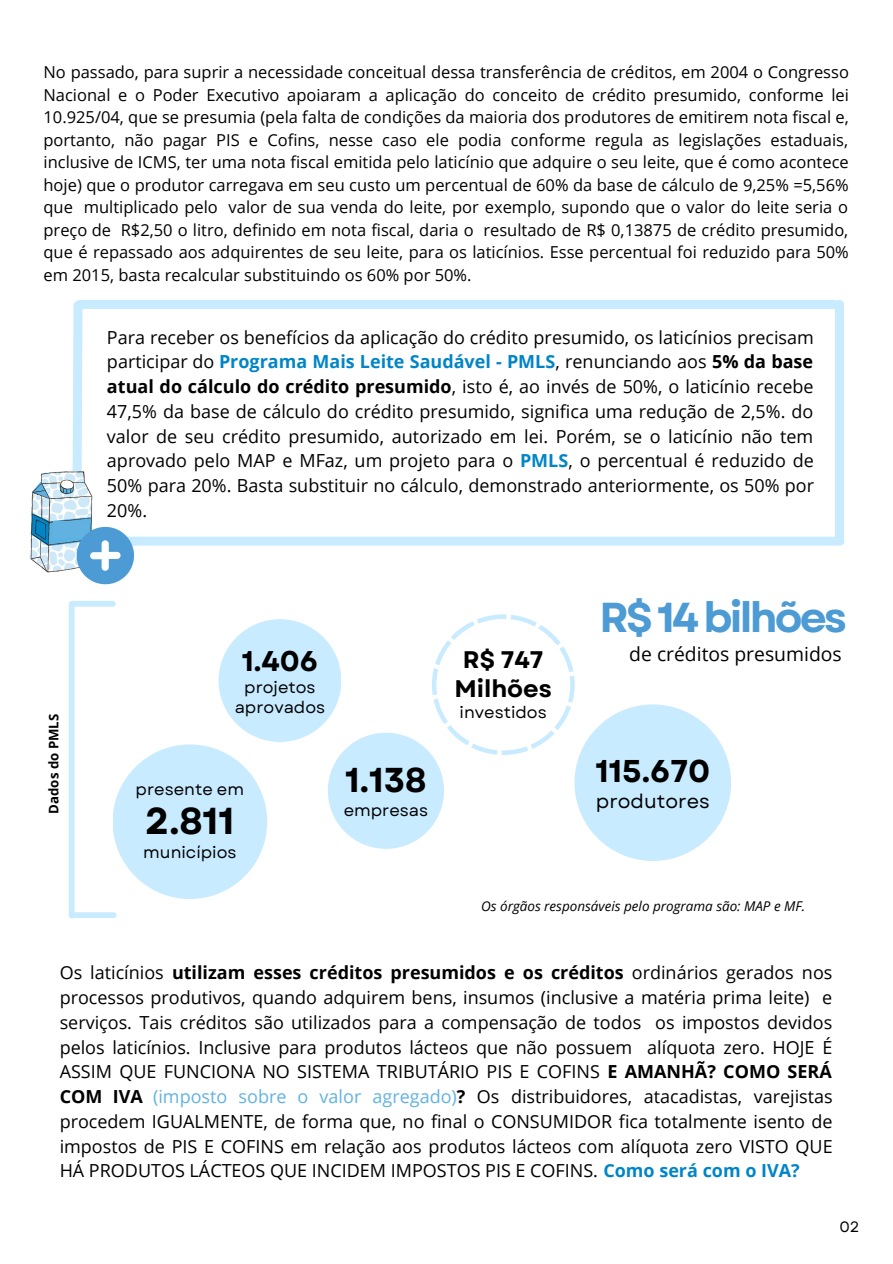
<style>
.page{position:relative;width:893px;height:1264px;background:#fff}
.page>*{position:absolute;margin:0;border:0;box-sizing:border-box;transform-origin:0 0}
.t1{font:700 41.7px "Garet";letter-spacing:-.065em;color:#4d9bd4}
.t2{font:700 37.5px "Garet";color:#000}
.t3{font:700 34.5px "Garet";color:#000}
.t4{font:700 31.5px "Garet";color:#000}
.t5{font:700 28.5px "Garet";color:#000}
.t6{font:700 24px/28px "Garet";color:#000;text-align:center}
.t7{font:19.5px "Garet";color:#000}
.t8{font:19.35px "Open Sans";color:#000}
.t9{font:18px/24.8px "Open Sans";color:#000;text-align:justify}
.t10{font:16.5px/22.5px "Open Sans";color:#000;text-align:justify}
.t11{font:16.5px/19px "Garet";color:#000;text-align:center}
.t12{font:15px "Garet";color:#000}
.t13{font:italic 13.5px "Open Sans";color:#000}
.t14{font:700 13.2px "Open Sans";color:#000}
.s1{font-weight:700;color:#0085c8}
.s2{font-weight:700}
.s3{color:#61b2e1}
</style>
<div class="page">
<div style="left:80px;top:300px;width:754px;height:9px;background:#c8ebff"></div>
<div style="left:834px;top:304px;width:9px;height:235px;background:#c8ebff"></div>
<div style="left:69px;top:536px;width:770px;height:9px;background:#c8ebff"></div>
<svg style="left:29px;top:300px;width:105px;height:284px"></svg>
<div style="left:218px;top:619px;width:123px;height:123px;background:#c8ebff;border-radius:50%"></div>
<div style="left:113px;top:744px;width:154px;height:155px;background:#c8ebff;border-radius:50%"></div>
<svg style="left:432px;top:614px;width:142px;height:141px"></svg>
<div style="left:328px;top:732px;width:116px;height:116px;background:#c8ebff;border-radius:50%"></div>
<div style="left:574px;top:704px;width:157px;height:157px;background:#c8ebff;border-radius:50%"></div>
<div style="left:72px;top:601px;width:41px;height:5px;background:#c8ebff"></div>
<div style="left:72px;top:912px;width:42px;height:6px;background:#c8ebff"></div>
<div style="left:69px;top:605px;width:6px;height:310px;background:#c8ebff"></div>
<p class="t10" style="left:44px;top:60px;width:806px">No passado, para suprir a necessidade conceitual dessa transferência de créditos, em 2004 o Congresso Nacional e o Poder Executivo apoiaram a aplicação do conceito de crédito presumido, conforme lei 10.925/04, que se presumia (pela falta de condições da maioria dos produtores de emitirem nota fiscal e, portanto, não pagar PIS e Cofins, nesse caso ele podia conforme regula as legislações estaduais, inclusive de ICMS, ter uma nota fiscal emitida pelo laticínio que adquire o seu leite, que é como acontece hoje) que o produtor carregava em seu custo um percentual de 60% da base de cálculo de 9,25% =5,56% que multiplicado pelo valor de sua venda do leite, por exemplo, supondo que o valor do leite seria o preço de R$2,50 o litro, definido em nota fiscal, daria o resultado de R$ 0,13875 de crédito presumido, que é repassado aos adquirentes de seu leite, para os laticínios. Esse percentual foi reduzido para 50% em 2015, basta recalcular substituindo os 60% por 50%.</p>
<p class="t14" style="left:44px;top:813px;width:101px;rotate:-90deg">Dados do PMLS</p>
<p class="t9" style="left:107px;top:324px;width:708px">Para receber os benefícios da aplicação do crédito presumido, os laticínios precisam participar do <span class="s1">Programa Mais Leite Saudável - PMLS</span>, renunciando aos <span class="s2">5% da base atual do cálculo do crédito presumido</span>, isto é, ao invés de 50%, o laticínio recebe 47,5% da base de cálculo do crédito presumido, significa uma redução de 2,5%. do valor de seu crédito presumido, autorizado em lei. Porém, se o laticínio não tem aprovado pelo MAP e MFaz, um projeto para o <span class="s1">PMLS</span>, o percentual é reduzido de 50% para 20%. Basta substituir no cálculo, demonstrado anteriormente, os 50% por 20%.</p>
<p class="t5" style="left:242px;top:640px;width:78px">1.406</p>
<p class="t11" style="left:235px;top:678px;width:92px">projetos aprovados</p>
<p class="t11" style="left:136px;top:779px;width:110px">presente em</p>
<p class="t2" style="left:145px;top:794px;width:91px">2.811</p>
<p class="t11" style="left:143px;top:842px;width:95px">municípios</p>
<p class="t3" style="left:345px;top:755px;width:83px">1.138</p>
<p class="t11" style="left:343px;top:800px;width:86px">empresas</p>
<p class="t6" style="left:454px;top:646px;width:99px">R$ 747<br>Milhões</p>
<p class="t11" style="left:459px;top:702px;width:89px">investidos</p>
<p class="t1" style="left:599px;top:587px;width:249px">R$ 14 bilhões</p>
<p class="t8" style="left:629px;top:640px;width:214px">de créditos presumidos</p>
<p class="t4" style="left:595px;top:748px;width:116px">115.670</p>
<p class="t7" style="left:596px;top:787px;width:115px">produtores</p>
<p class="t13" style="left:481px;top:897px;width:325px">Os órgãos responsáveis pelo programa são: MAP e MF.</p>
<p class="t9" style="left:60px;top:960px;width:774px">Os laticínios <span class="s2">utilizam esses créditos presumidos e os créditos</span> ordinários gerados nos processos produtivos, quando adquirem bens, insumos (inclusive a matéria prima leite) e serviços. Tais créditos são utilizados para a compensação de todos os impostos devidos pelos laticínios. Inclusive para produtos lácteos que não possuem alíquota zero. HOJE É ASSIM QUE FUNCIONA NO SISTEMA TRIBUTÁRIO PIS E COFINS <span class="s2">E AMANHÃ? COMO SERÁ COM IVA</span> <span class="s3">(imposto sobre o valor agregado)</span><span class="s2">?</span> Os distribuidores, atacadistas, varejistas procedem IGUALMENTE, de forma que, no final o CONSUMIDOR fica totalmente isento de impostos de PIS E COFINS em relação aos produtos lácteos com alíquota zero VISTO QUE HÁ PRODUTOS LÁCTEOS QUE INCIDEM IMPOSTOS PIS E COFINS. <span class="s1">Como será com o IVA?</span></p>
<p class="t12" style="left:839px;top:1216px;width:22px">02</p>
</div>
